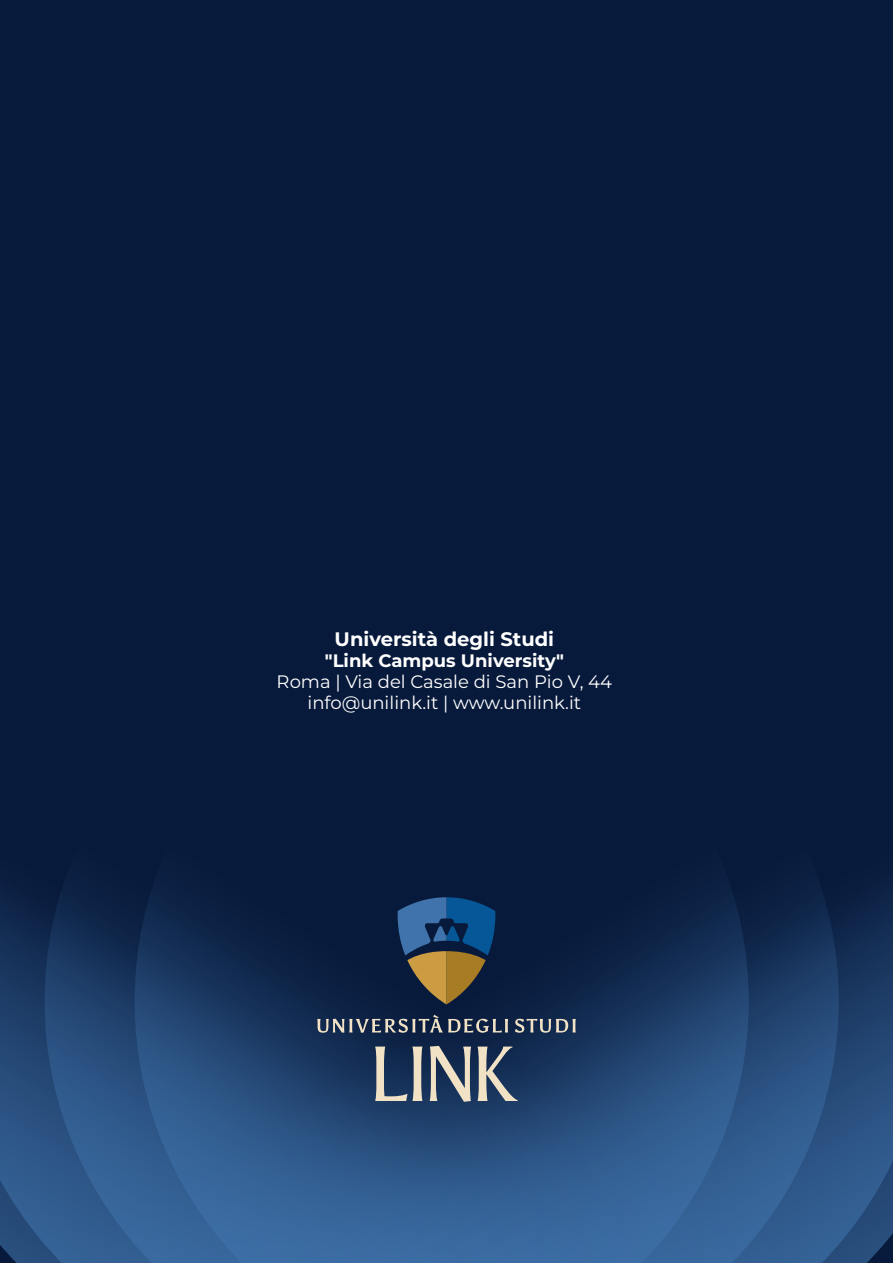
<style>
.page{position:relative;width:893px;height:1263px;background:#081a3b}
.page>*{position:absolute;margin:0;border:0;box-sizing:border-box;transform-origin:0 0}
.t1{font:700 19.5px "Montserrat";color:#fff}
.t2{font:18px "Montserrat";color:#fff}
.t3{font:700 18px "Montserrat";color:#fff}
</style>
<div class="page">
<svg style="left:0;top:890px;width:45px;height:373px;background:#224470"></svg>
<svg style="left:45px;top:889px;width:90px;height:374px;background:#264a78"></svg>
<svg style="left:135px;top:889px;width:749px;height:374px"></svg>
<svg style="left:375px;top:1046px;width:143px;height:56px;background:#626d7c"></svg>
<svg style="left:317px;top:1015px;width:259px;height:18px"></svg>
<svg style="left:398px;top:897px;width:97px;height:107px"></svg>
<p class="t1" style="left:335px;top:626px;width:221px">Università degli Studi</p>
<p class="t3" style="left:325px;top:648px;width:241px">"Link Campus University"</p>
<p class="t2" style="left:277px;top:669px;width:337px">Roma | Via del Casale di San Pio V, 44</p>
<p class="t2" style="left:308px;top:690px;width:275px">info@unilink.it | www.unilink.it</p>
</div>
